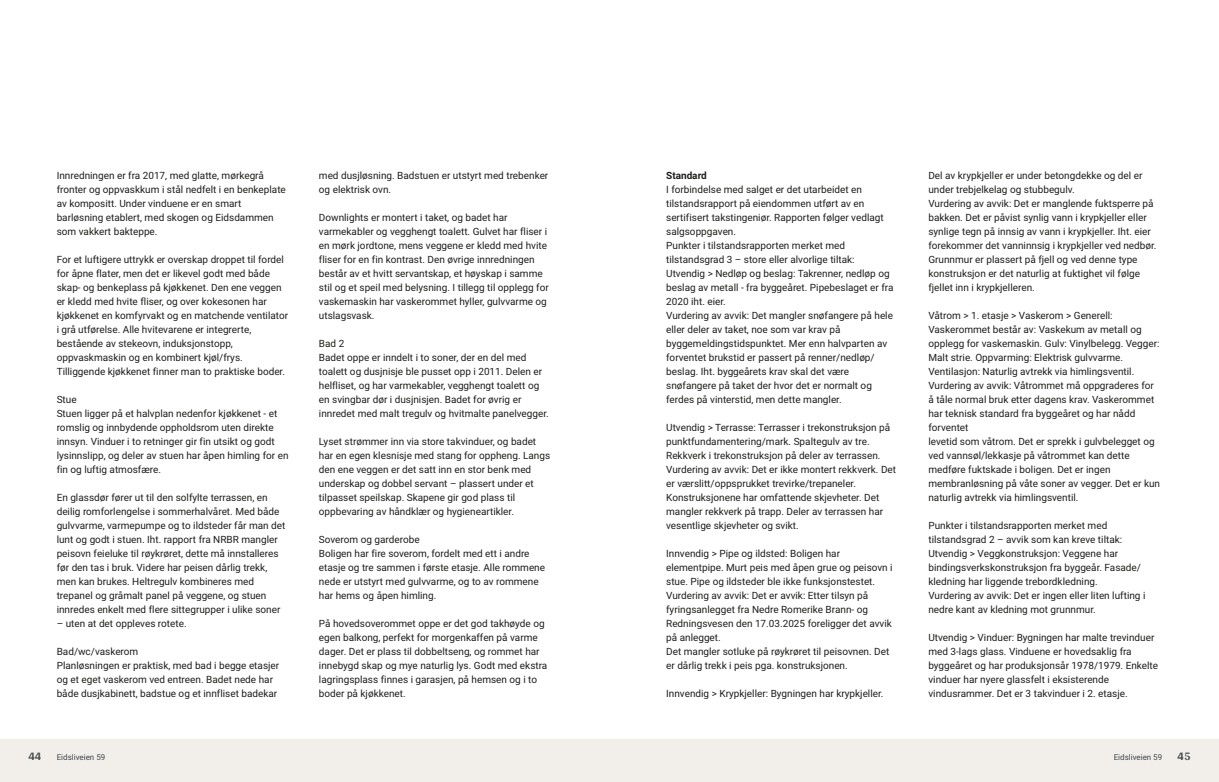
<style>
.page{position:relative;width:1219px;height:782px;background:#fff}
.page>*{position:absolute;margin:0;border:0;box-sizing:border-box;transform-origin:0 0}
.t1{font:700 12px "Arya";color:#414749}
.t2{font:10px/14px "Roboto Vitec";color:#1d1d1b}
.t3{font:700 10px "Roboto Vitec";color:#1d1d1b}
.t4{font:8px "Roboto Vitec";color:#414749}
</style>
<div class="page">
<div style="left:0;top:739px;width:612px;height:42px;background:#f2eeea"></div>
<div style="left:607px;top:739px;width:612px;height:42px;background:#f2eeea"></div>
<p class="t2" style="left:57px;top:167px;width:231px">Innredningen er fra 2017, med glatte, mørkegrå fronter og oppvaskkum i stål nedfelt i en benkeplate av kompositt. Under vinduene er en smart barløsning etablert, med skogen og Eidsdammen som vakkert bakteppe.</p>
<p class="t2" style="left:57px;top:251px;width:233px">For et luftigere uttrykk er overskap droppet til fordel for åpne flater, men det er likevel godt med både skap‑ og benkeplass på kjøkkenet. Den ene veggen er kledd med hvite fliser, og over kokesonen har kjøkkenet en komfyrvakt og en matchende ventilator i grå utførelse. Alle hvitevarene er integrerte, bestående av stekeovn, induksjonstopp, oppvaskmaskin og en kombinert kjøl/ frys.<br>Tilliggende kjøkkenet finner man to praktiske boder.</p>
<p class="t2" style="left:57px;top:391px;width:233px">Stue<br>Stuen ligger på et halvplan nedenfor kjøkkenet ‑ et romslig og innbydende oppholdsrom uten direkte innsyn. Vinduer i to retninger gir fin utsikt og godt lysinnslipp, og deler av stuen har åpen himling for en fin og luftig atmosfære.</p>
<p class="t2" style="left:57px;top:489px;width:230px">En glassdør fører ut til den solfylte terrassen, en deilig romforlengelse i sommerhalvåret. Med både gulvvarme, varmepumpe og to ildsteder får man det lunt og godt i stuen. Iht. rapport fra NRBR mangler peisovn feieluke til røykrøret, dette må innstalleres før den tas i bruk. Videre har peisen dårlig trekk, men kan brukes. Heltregulv kombineres med trepanel og gråmalt panel på veggene, og stuen innredes enkelt med flere sittegrupper i ulike soner</p>
<p class="t2" style="left:57px;top:615px;width:132px">– uten at det oppleves rotete.</p>
<p class="t2" style="left:57px;top:643px;width:224px">Bad/ wc/ vaskerom<br>Planløsningen er praktisk, med bad i begge etasjer og et eget vaskerom ved entreen. Badet nede har både dusjkabinett, badstue og et innfliset badekar</p>
<p class="t1" style="left:28px;top:749px;width:15px">44</p>
<p class="t4" style="left:57px;top:751px;width:50px">Eidsliveien 59</p>
<p class="t2" style="left:319px;top:167px;width:231px">med dusjløsning. Badstuen er utstyrt med trebenker og elektrisk ovn.</p>
<p class="t2" style="left:319px;top:209px;width:231px">Downlights er montert i taket, og badet har varmekabler og vegghengt toalett. Gulvet har fliser i en mørk jordtone, mens veggene er kledd med hvite fliser for en fin kontrast. Den øvrige innredningen består av et hvitt servantskap, et høyskap i samme stil og et speil med belysning. I tillegg til opplegg for vaskemaskin har vaskerommet hyller, gulvvarme og utslagsvask.</p>
<p class="t2" style="left:319px;top:335px;width:231px">Bad 2<br>Badet oppe er inndelt i to soner, der en del med toalett og dusjnisje ble pusset opp i 2011. Delen er helfliset, og har varmekabler, vegghengt toalett og en svingbar dør i dusjnisjen. Badet for øvrig er innredet med malt tregulv og hvitmalte panelvegger.</p>
<p class="t2" style="left:319px;top:433px;width:233px">Lyset strømmer inn via store takvinduer, og badet har en egen klesnisje med stang for oppheng. Langs den ene veggen er det satt inn en stor benk med underskap og dobbel servant – plassert under et tilpasset speilskap. Skapene gir god plass til oppbevaring av håndklær og hygieneartikler.</p>
<p class="t2" style="left:319px;top:531px;width:228px">Soverom og garderobe<br>Boligen har fire soverom, fordelt med ett i andre etasje og tre sammen i første etasje. Alle rommene nede er utstyrt med gulvvarme, og to av rommene har hems og åpen himling.</p>
<p class="t2" style="left:319px;top:615px;width:230px">På hovedsoverommet oppe er det god takhøyde og egen balkong, perfekt for morgenkaffen på varme dager. Det er plass til dobbeltseng, og rommet har innebygd skap og mye naturlig lys. Godt med ekstra lagringsplass finnes i garasjen, på hemsen og i to boder på kjøkkenet.</p>
<p class="t3" style="left:666px;top:168px;width:42px">Standard</p>
<p class="t2" style="left:666px;top:181px;width:229px">I forbindelse med salget er det utarbeidet en tilstandsrapport på eiendommen utført av en sertifisert takstingeniør. Rapporten følger vedlagt salgsoppgaven.<br>Punkter i tilstandsrapporten merket med tilstandsgrad 3 – store eller alvorlige tiltak:<br>Utvendig &gt; Nedløp og beslag: Takrenner, nedløp og beslag av metall ‑ fra byggeåret. Pipebeslaget er fra 2020 iht. eier.<br>Vurdering av avvik: Det mangler snøfangere på hele eller deler av taket, noe som var krav på byggemeldingstidspunktet. Mer enn halvparten av forventet brukstid er passert på renner/ nedløp/ beslag. Iht. byggeårets krav skal det være snøfangere på taket der hvor det er normalt og ferdes på vinterstid, men dette mangler.</p>
<p class="t2" style="left:666px;top:419px;width:231px">Utvendig &gt; Terrasse: Terrasser i trekonstruksjon på punktfundamentering/ mark. Spaltegulv av tre.<br>Rekkverk i trekonstruksjon på deler av terrassen.<br>Vurdering av avvik: Det er ikke montert rekkverk. Det er værslitt/ oppsprukket trevirke/ trepaneler.<br>Konstruksjonene har omfattende skjevheter. Det mangler rekkverk på trapp. Deler av terrassen har vesentlige skjevheter og svikt.</p>
<p class="t2" style="left:666px;top:545px;width:228px">Innvendig &gt; Pipe og ildsted: Boligen har elementpipe. Murt peis med åpen grue og peisovn i stue. Pipe og ildsteder ble ikke funksjonstestet.<br>Vurdering av avvik: Det er avvik: Etter tilsyn på fyringsanlegget fra Nedre Romerike Brann‑ og Redningsvesen den 17.03.2025 foreligger det avvik på anlegget.<br>Det mangler sotluke på røykrøret til peisovnen. Det er dårlig trekk i peis pga. konstruksjonen.</p>
<p class="t2" style="left:666px;top:685px;width:219px">Innvendig &gt; Krypkjeller: Bygningen har krypkjeller.</p>
<p class="t2" style="left:928px;top:167px;width:230px">Del av krypkjeller er under betongdekke og del er under trebjelkelag og stubbegulv.<br>Vurdering av avvik: Det er manglende fuktsperre på bakken. Det er påvist synlig vann i krypkjeller eller synlige tegn på innsig av vann i krypkjeller. Iht. eier forekommer det vanninnsig i krypkjeller ved nedbør.<br>Grunnmur er plassert på fjell og ved denne type konstruksjon er det naturlig at fuktighet vil følge fjellet inn i krypkjelleren.</p>
<p class="t2" style="left:928px;top:307px;width:233px">Våtrom &gt; 1. etasje &gt; Vaskerom &gt; Generell:<br>Vaskerommet består av: Vaskekum av metall og opplegg for vaskemaskin. Gulv: Vinylbelegg. Vegger:<br>Malt strie. Oppvarming: Elektrisk gulvvarme.<br>Ventilasjon: Naturlig avtrekk via himlingsventil.<br>Vurdering av avvik: Våtrommet må oppgraderes for å tåle normal bruk etter dagens krav. Vaskerommet har teknisk standard fra byggeåret og har nådd forventet<br>levetid som våtrom. Det er sprekk i gulvbelegget og ved vannsøl/ lekkasje på våtrommet kan dette medføre fuktskade i boligen. Det er ingen membranløsning på våte soner av vegger. Det er kun naturlig avtrekk via himlingsventil.</p>
<p class="t2" style="left:928px;top:517px;width:219px">Punkter i tilstandsrapporten merket med tilstandsgrad 2 – avvik som kan kreve tiltak:<br>Utvendig &gt; Veggkonstruksjon: Veggene har bindingsverkskonstruksjon fra byggeår. Fasade/ kledning har liggende trebordkledning.<br>Vurdering av avvik: Det er ingen eller liten lufting i nedre kant av kledning mot grunnmur.</p>
<p class="t2" style="left:928px;top:629px;width:231px">Utvendig &gt; Vinduer: Bygningen har malte trevinduer med 3‑lags glass. Vinduene er hovedsaklig fra byggeåret og har produksjonsår 1978/ 1979. Enkelte vinduer har nyere glassfelt i eksisterende vindusrammer. Det er 3 takvinduer i 2. etasje.</p>
<p class="t4" style="left:1114px;top:751px;width:50px">Eidsliveien 59</p>
<p class="t1" style="left:1177px;top:749px;width:15px">45</p>
</div>
